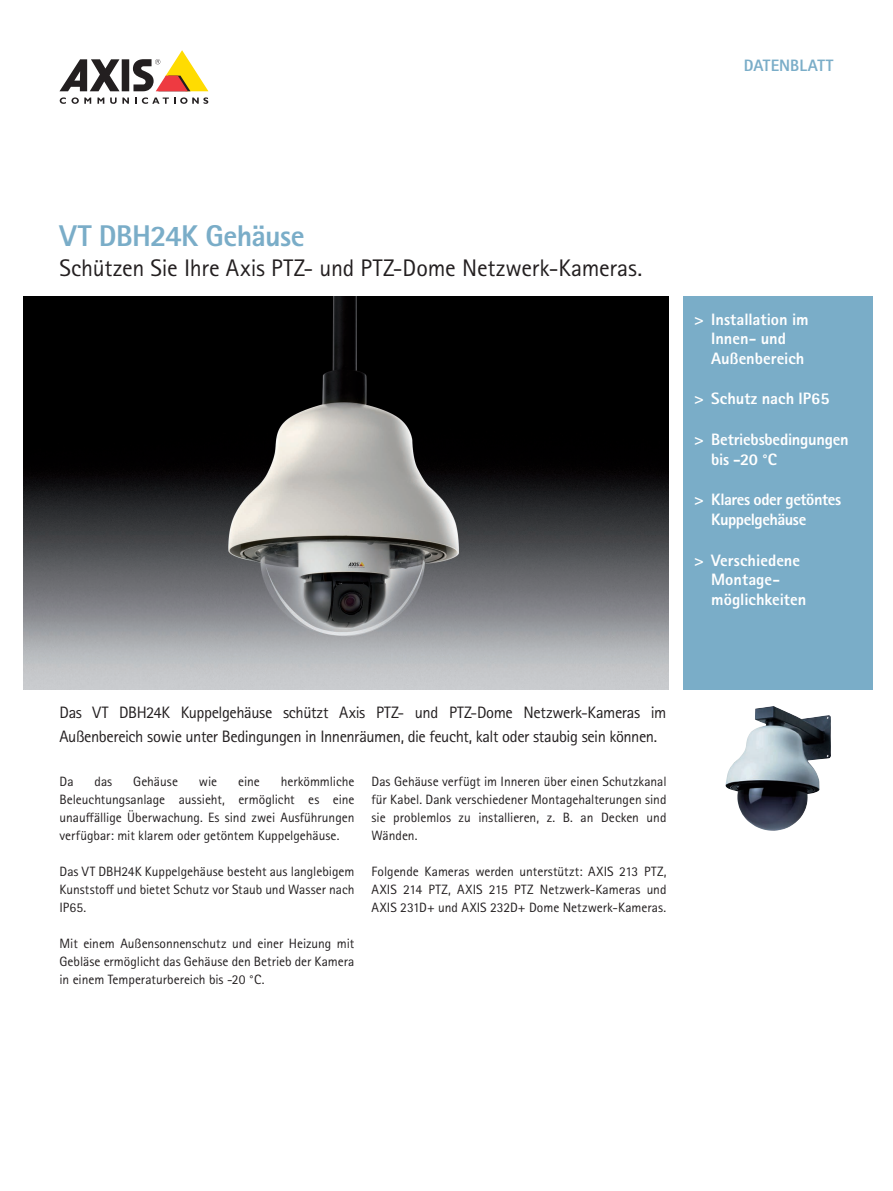
<style>
.page{position:relative;width:893px;height:1191px;background:#fff}
.page>*{position:absolute;margin:0;border:0;box-sizing:border-box;transform-origin:0 0}
.t1{font:800 30px "Rotis Sans Serif Pro";letter-spacing:-.02em;color:#7aadc8}
.t2{font:24px "Rotis Sans Serif Pro";letter-spacing:-.01em;color:#231f20}
.t3{font:16.5px/24px "Rotis Sans Serif Pro";letter-spacing:-.025em;color:#231f20}
.t4{font:800 16.5px/19.5px "Rotis Sans Serif Pro";letter-spacing:-.005em;color:#fff}
.t5{font:800 16.5px/19.5px "Rotis Sans Serif Pro";letter-spacing:-.03em;color:#fff}
.t6{font:800 16.5px "Rotis Sans Serif Pro";color:#7aadc8}
.t7{font:13.5px/18px "Rotis Sans Serif Pro";color:#231f20;text-align:justify}
</style>
<div class="page">
<div style="left:122px;top:59px;width:7px;height:32px;background:#231f20"></div>
<svg style="left:60px;top:59px;width:60px;height:32px"></svg>
<svg style="left:133px;top:50px;width:75px;height:41px"></svg>
<svg style="left:60px;top:97px;width:31px;height:7px"></svg>
<svg style="left:97px;top:98px;width:7px;height:6px"></svg>
<svg style="left:110px;top:98px;width:19px;height:6px"></svg>
<svg style="left:135px;top:97px;width:73px;height:7px"></svg>
<div style="left:684px;top:296px;width:189px;height:393px;background:#7aadc8"></div>
<img style="left:23px;top:296px;width:646px;height:393px">
<img style="left:725px;top:706px;width:106px;height:125px">
<p class="t6" style="left:744px;top:55px;width:91px">DATENBLATT</p>
<h1 class="t1" style="left:60px;top:217px;width:247px">VT DBH24K Gehäuse</h1>
<h2 class="t2" style="left:60px;top:254px;width:584px">Schützen Sie Ihre Axis PTZ- und PTZ-Dome Netzwerk-Kameras.</h2>
<p class="t4" style="left:711px;top:309px;width:99px;text-indent:-17px">&gt; Installation im<br>Innen- und<br>Außenbereich</p>
<p class="t4" style="left:694px;top:389px;width:137px">&gt; Schutz nach IP65</p>
<p class="t4" style="left:711px;top:430px;width:139px;text-indent:-17px">&gt; Betriebsbedingungen bis -20 °C</p>
<p class="t5" style="left:711px;top:490px;width:131px;text-indent:-17px">&gt; Klares oder getöntes<br>Kuppelgehäuse</p>
<p class="t4" style="left:711px;top:550px;width:97px;text-indent:-17px">&gt; Verschiedene<br>Montage&shy;möglichkeiten</p>
<p class="t3" style="left:60px;top:700px;width:608px">Das VT DBH24K Kuppelgehäuse schützt Axis PTZ- und PTZ-Dome Netzwerk-Kameras im<br>Außenbereich sowie unter Bedingungen in Innenräumen, die feucht, kalt oder staubig sein können.</p>
<p class="t7" style="left:60px;top:772px;width:16px">Da</p>
<p class="t7" style="left:95px;top:772px;width:19px">das</p>
<p class="t7" style="left:133px;top:772px;width:46px">Gehäuse</p>
<p class="t7" style="left:199px;top:772px;width:20px">wie</p>
<p class="t7" style="left:238px;top:772px;width:23px">eine</p>
<p class="t7" style="left:60px;top:772px;width:296px;text-indent:221px">herkömmliche Beleuchtungsanlage aussieht, ermöglicht es eine unauffällige Überwachung. Es sind zwei Ausführungen verfügbar: mit klarem oder getöntem Kuppelgehäuse.</p>
<p class="t7" style="left:60px;top:862px;width:297px">Das VT DBH24K Kuppelgehäuse besteht aus langlebigem Kunststoff und bietet Schutz vor Staub und Wasser nach IP65.</p>
<p class="t7" style="left:60px;top:934px;width:296px">Mit einem Außensonnenschutz und einer Heizung mit Gebläse ermöglicht das Gehäuse den Betrieb der Kamera in einem Temperaturbereich bis -20 °C.</p>
<p class="t7" style="left:372px;top:772px;width:297px">Das Gehäuse verfügt im Inneren über einen Schutzkanal für Kabel. Dank verschiedener Montagehalterungen sind sie problemlos zu installieren, z. B. an Decken und Wänden.</p>
<p class="t7" style="left:372px;top:862px;width:296px">Folgende Kameras werden unterstützt: AXIS 213 PTZ, AXIS 214 PTZ, AXIS 215 PTZ Netzwerk-Kameras und AXIS 231D+ und AXIS 232D+ Dome Netzwerk-Kameras.</p>
</div>
